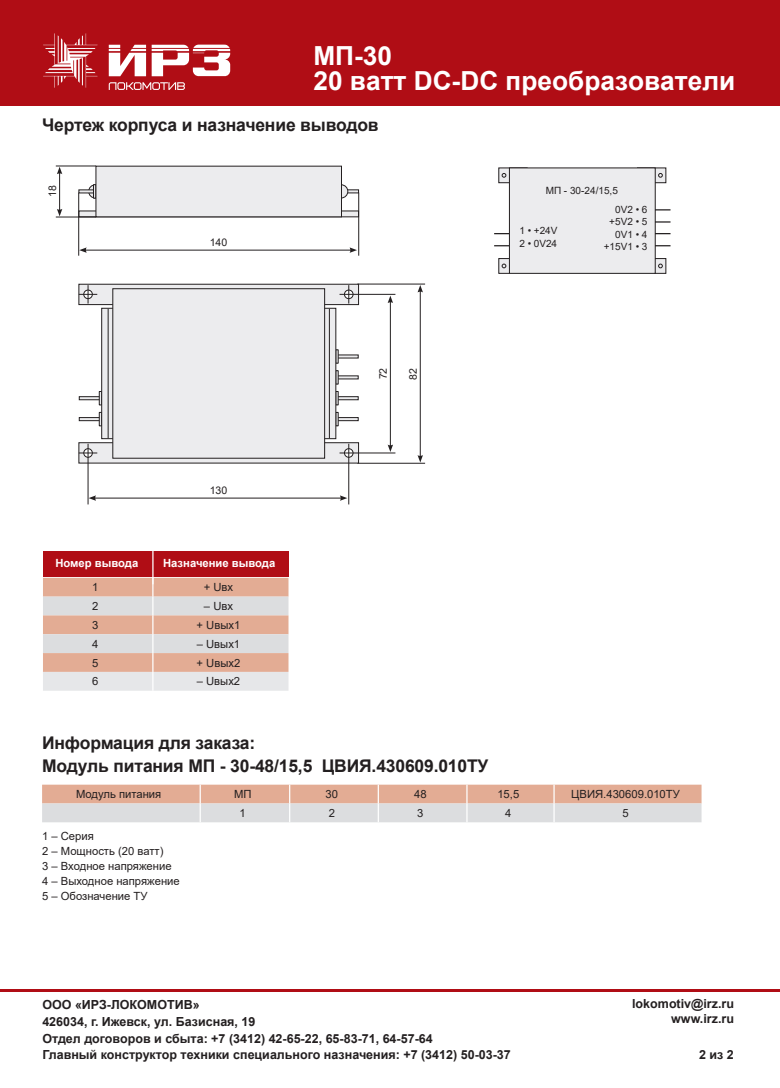
<style>
.page{position:relative;width:780px;height:1088px;background:#fff}
.page>*{position:absolute;margin:0;border:0;box-sizing:border-box;transform-origin:0 0}
.t1{font:700 26.25px/25px "Arial";color:#fff}
.t2{font:700 17.5px/22.5px "Arial";letter-spacing:-.01em;color:#231f20}
.t3{font:700 12.5px/15px "Arial";color:#231f20;text-align:right}
.t4{font:11.25px/15px "Arial";color:#231f20}
.t5{font:700 11.25px "Arial";color:#fff}
.t6{font:10.5px "Arial";color:#231f20}
.t7{font:10px/12.5px "Arial";color:#231f20}
</style>
<div class="page">
<div style="left:0;top:0;width:780px;height:106px;background:#b00d15"></div>
<hr style="left:0;top:989px;width:780px;height:3px;background:#b00d15">
<svg style="left:43px;top:33px;width:187px;height:57px"></svg>
<svg style="left:42px;top:785px;width:659px;height:37px;background:#dfc5ba"></svg>
<svg style="left:43px;top:578px;width:245px;height:113px;background:#e1c7bc"></svg>
<div style="left:43px;top:551px;width:245px;height:25px;background:#b00d15"></div>
<hr style="left:152px;top:550px;width:1px;height:34px;background:#fff">
<div style="left:79px;top:284px;width:280px;height:21px;background:#ececee;border:1px solid #231f20"></div>
<svg style="left:79px;top:285px;width:18px;height:19px"></svg>
<svg style="left:344px;top:290px;width:9px;height:9px"></svg>
<div style="left:344px;top:290px;width:9px;height:9px;border:1px solid #231f20;border-radius:50%"></div>
<svg style="left:348px;top:285px;width:1px;height:19px"></svg>
<hr style="left:339px;top:294px;width:56px;height:1px;background:#231f20">
<svg style="left:89px;top:185px;width:13px;height:13px"></svg>
<div style="left:88px;top:184px;width:14px;height:14px;border:1px solid #231f20;border-radius:50%"></div>
<hr style="left:79px;top:190px;width:24px;height:3px;background:#ececee">
<div style="left:93px;top:184px;width:3px;height:14px;background:#ececee;border:1px solid #231f20"></div>
<svg style="left:79px;top:396px;width:20px;height:4px"></svg>
<div style="left:99px;top:391px;width:3px;height:14px;background:#ececee;border:1px solid #231f20"></div>
<svg style="left:79px;top:417px;width:20px;height:4px"></svg>
<div style="left:99px;top:412px;width:3px;height:14px;background:#ececee;border:1px solid #231f20"></div>
<svg style="left:338px;top:396px;width:20px;height:4px"></svg>
<hr style="left:335px;top:391px;width:3px;height:14px;background:#ececee">
<svg style="left:338px;top:417px;width:20px;height:4px"></svg>
<hr style="left:335px;top:412px;width:3px;height:14px;background:#ececee">
<hr style="left:334px;top:355px;width:24px;height:3px;background:#ececee">
<hr style="left:335px;top:349px;width:3px;height:14px;background:#ececee">
<svg style="left:338px;top:375px;width:20px;height:4px"></svg>
<hr style="left:335px;top:370px;width:3px;height:14px;background:#ececee">
<svg style="left:348px;top:189px;width:11px;height:4px"></svg>
<div style="left:334px;top:185px;width:14px;height:13px;background:#ececee;border-radius:50%"></div>
<div style="left:334px;top:184px;width:14px;height:14px;border:1px solid #231f20;border-radius:50%"></div>
<svg style="left:79px;top:211px;width:279px;height:6px"></svg>
<div style="left:96px;top:166px;width:246px;height:51px;background:#ececee"></div>
<hr style="left:85px;top:250px;width:266px;height:1px;background:#231f20">
<svg style="left:79px;top:247px;width:8px;height:6px"></svg>
<svg style="left:349px;top:247px;width:8px;height:6px"></svg>
<hr style="left:56px;top:166px;width:40px;height:1px;background:#231f20">
<hr style="left:357px;top:284px;width:68px;height:1px;background:#231f20">
<hr style="left:357px;top:463px;width:68px;height:1px;background:#231f20">
<hr style="left:56px;top:217px;width:40px;height:1px;background:#231f20">
<hr style="left:78px;top:193px;width:1px;height:63px;background:#231f20">
<hr style="left:358px;top:193px;width:1px;height:63px;background:#231f20">
<hr style="left:59px;top:172px;width:1px;height:39px;background:#231f20">
<svg style="left:57px;top:209px;width:5px;height:7px"></svg>
<svg style="left:57px;top:167px;width:5px;height:7px"></svg>
<hr style="left:390px;top:301px;width:1px;height:145px;background:#231f20">
<svg style="left:387px;top:444px;width:6px;height:8px"></svg>
<svg style="left:387px;top:296px;width:6px;height:7px"></svg>
<hr style="left:420px;top:290px;width:1px;height:167px;background:#231f20">
<svg style="left:417px;top:455px;width:6px;height:7px"></svg>
<svg style="left:417px;top:285px;width:6px;height:7px"></svg>
<hr style="left:94px;top:498px;width:248px;height:1px;background:#231f20">
<svg style="left:340px;top:495px;width:7px;height:6px"></svg>
<svg style="left:89px;top:495px;width:7px;height:6px"></svg>
<svg style="left:79px;top:442px;width:280px;height:21px;background:#cac9cb"></svg>
<div style="left:101px;top:308px;width:20px;height:131px;background:#ececee;border:1px solid #231f20"></div>
<hr style="left:108px;top:309px;width:1px;height:129px;background:#231f20">
<svg style="left:325px;top:308px;width:11px;height:131px"></svg>
<hr style="left:329px;top:309px;width:1px;height:129px;background:#231f20">
<div style="left:112px;top:288px;width:213px;height:170px;background:#ececee;border:1px solid #231f20"></div>
<svg style="left:84px;top:449px;width:8px;height:8px"></svg>
<div style="left:83px;top:448px;width:10px;height:10px;border:1px solid #231f20;border-radius:50%"></div>
<svg style="left:79px;top:453px;width:18px;height:1px"></svg>
<svg style="left:344px;top:449px;width:9px;height:8px"></svg>
<div style="left:344px;top:448px;width:9px;height:10px;border:1px solid #231f20;border-radius:50%"></div>
<hr style="left:88px;top:444px;width:1px;height:60px;background:#231f20">
<hr style="left:348px;top:444px;width:1px;height:60px;background:#231f20">
<hr style="left:339px;top:453px;width:56px;height:1px;background:#231f20">
<hr style="left:494px;top:245px;width:176px;height:1px;background:#231f20">
<hr style="left:522px;top:221px;width:148px;height:2px;background:#231f20">
<hr style="left:494px;top:233px;width:176px;height:1px;background:#231f20">
<hr style="left:527px;top:209px;width:143px;height:1px;background:#231f20">
<svg style="left:500px;top:170px;width:9px;height:11px"></svg>
<div style="left:498px;top:168px;width:29px;height:15px;border:1px solid #231f20"></div>
<svg style="left:655px;top:170px;width:9px;height:11px"></svg>
<div style="left:637px;top:168px;width:29px;height:15px;border:1px solid #231f20"></div>
<svg style="left:502px;top:173px;width:4px;height:4px"></svg>
<svg style="left:658px;top:173px;width:4px;height:4px"></svg>
<svg style="left:500px;top:260px;width:9px;height:12px"></svg>
<div style="left:498px;top:258px;width:29px;height:16px;border:1px solid #231f20"></div>
<svg style="left:655px;top:260px;width:9px;height:12px"></svg>
<div style="left:637px;top:258px;width:29px;height:16px;border:1px solid #231f20"></div>
<svg style="left:502px;top:264px;width:4px;height:4px"></svg>
<svg style="left:658px;top:264px;width:4px;height:4px"></svg>
<div style="left:509px;top:168px;width:146px;height:105px;background:#ececee"></div>
<div style="left:509px;top:168px;width:146px;height:106px;border:1px solid #231f20"></div>
<h1 class="t1" style="left:313px;top:43px;width:423px">МП-30<br>20 ватт DC-DC преобразователи</h1>
<h2 class="t2" style="left:42px;top:113px;width:338px">Чертеж корпуса и назначение выводов</h2>
<p class="t6" style="left:45px;top:197px;width:13px;rotate:-90deg">18</p>
<p class="t6" style="left:210px;top:235px;width:19px">140</p>
<p class="t6" style="left:210px;top:483px;width:19px">130</p>
<p class="t5" style="left:55px;top:555px;width:84px">Номер вывода</p>
<p class="t5" style="left:163px;top:555px;width:114px">Назначение вывода</p>
<p class="t4" style="left:92px;top:580px;width:8px">1</p>
<p class="t4" style="left:204px;top:580px;width:31px">+ Uвх</p>
<p class="t4" style="left:92px;top:598px;width:8px">2</p>
<p class="t4" style="left:204px;top:598px;width:31px">– Uвх</p>
<p class="t4" style="left:92px;top:617px;width:8px">3</p>
<p class="t4" style="left:196px;top:617px;width:45px">+ Uвых1</p>
<p class="t4" style="left:92px;top:636px;width:8px">4</p>
<p class="t4" style="left:197px;top:636px;width:45px">– Uвых1</p>
<p class="t4" style="left:92px;top:655px;width:8px">5</p>
<p class="t4" style="left:196px;top:655px;width:45px">+ Uвых2</p>
<p class="t4" style="left:92px;top:674px;width:8px">6</p>
<p class="t4" style="left:197px;top:674px;width:45px">– Uвых2</p>
<p class="t6" style="left:376px;top:379px;width:13px;rotate:-90deg">72</p>
<p class="t6" style="left:406px;top:380px;width:13px;rotate:-90deg">82</p>
<p class="t7" style="left:615px;top:181px;width:34px;line-height:18.5px;text-indent:-69px">МП - 30-24/15,5<br>0V2 • 6</p>
<p class="t7" style="left:603px;top:215px;width:45px;text-align:right">+5V2 • 5<br>0V1 • 4 +15V1 • 3</p>
<p class="t7" style="left:519px;top:224px;width:39px">1 • +24V<br>2 • 0V24</p>
<h2 class="t2" style="left:42px;top:732px;width:448px">Информация для заказа:<br>Модуль питания МП - 30-48/15,5 ЦВИЯ.430609.010ТУ</h2>
<p class="t4" style="left:76px;top:787px;width:87px">Модуль питания</p>
<p class="t4" style="left:234px;top:787px;width:19px">МП</p>
<p class="t4" style="left:325px;top:787px;width:14px">30</p>
<p class="t4" style="left:414px;top:787px;width:14px">48</p>
<p class="t4" style="left:497px;top:787px;width:23px">15,5</p>
<p class="t4" style="left:571px;top:787px;width:110px">ЦВИЯ.430609.010ТУ</p>
<p class="t4" style="left:239px;top:805px;width:8px">1</p>
<p class="t4" style="left:328px;top:805px;width:8px">2</p>
<p class="t4" style="left:417px;top:805px;width:8px">3</p>
<p class="t4" style="left:505px;top:805px;width:8px">4</p>
<p class="t4" style="left:622px;top:805px;width:8px">5</p>
<p class="t4" style="left:42px;top:828px;width:139px">1 – Серия<br>2 – Мощность (20 ватт)<br>3 – Входное напряжение<br>4 – Выходное напряжение<br>5 – Обозначение ТУ</p>
<p class="t3" style="left:42px;top:997px;width:159px">ООО «ИРЗ-ЛОКОМОТИВ»</p>
<p class="t3" style="left:42px;top:1014px;width:214px">426034, г. Ижевск, ул. Базисная, 19</p>
<p class="t3" style="left:42px;top:1031px;width:470px;line-height:16.2px;text-align:left">Отдел договоров и сбыта: +7 (3412) 42-65-22, 65-83-71, 64-57-64<br>Главный конструктор техники специального назначения: +7 (3412) 50-03-37</p>
<p class="t3" style="left:632px;top:996px;width:103px">lokomotiv@irz.ru www.irz.ru</p>
<p class="t3" style="left:699px;top:1047px;width:36px">2 из 2</p>
</div>
